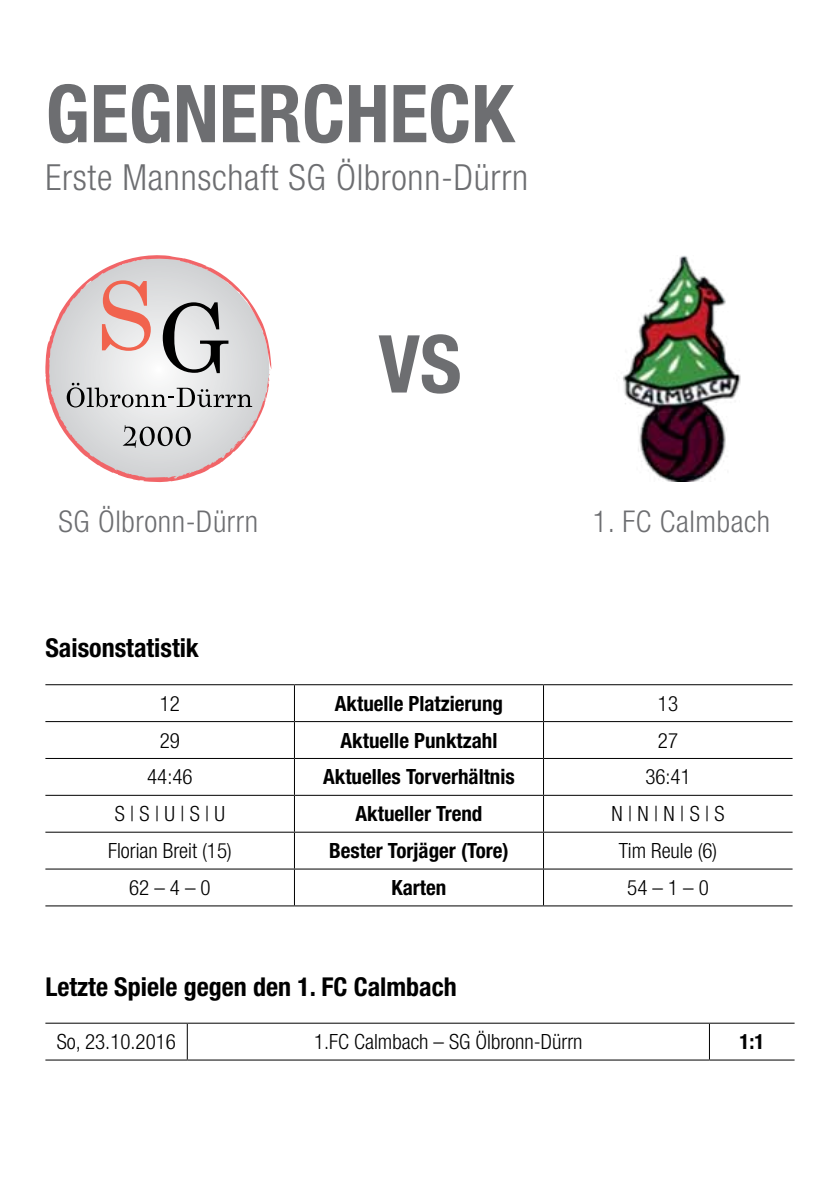
<style>
.page{position:relative;width:840px;height:1191px;background:#fff}
.page>*{position:absolute;margin:0;border:0;box-sizing:border-box;transform-origin:0 0}
.t1{font:700 condensed 80px "Helvetica Neue LT Std";color:#6d6e71}
.t2{font:300 condensed 36px "Helvetica Neue LT Std";letter-spacing:.02em;color:#6d6e71}
.t3{font:300 condensed 30px "Helvetica Neue LT Std";letter-spacing:.02em;color:#6d6e71}
.t4{font:700 condensed 26px "Helvetica Neue LT Std";color:#000}
.t5{font:300 condensed 21px "Helvetica Neue LT Std";color:#000}
.t6{font:700 condensed 21px "Helvetica Neue LT Std";color:#000}
</style>
<div class="page">
<hr style="left:45px;top:684px;width:249px;height:1px;background:#000">
<hr style="left:294px;top:684px;width:249px;height:1px;background:#000">
<hr style="left:294px;top:685px;width:1px;height:36px;background:#000">
<hr style="left:543px;top:684px;width:249px;height:1px;background:#000">
<hr style="left:542px;top:685px;width:1px;height:36px;background:#000">
<hr style="left:45px;top:721px;width:249px;height:1px;background:#000">
<hr style="left:294px;top:721px;width:249px;height:1px;background:#000">
<hr style="left:294px;top:722px;width:1px;height:36px;background:#000">
<hr style="left:543px;top:721px;width:249px;height:1px;background:#000">
<hr style="left:542px;top:722px;width:1px;height:36px;background:#000">
<hr style="left:45px;top:758px;width:249px;height:1px;background:#000">
<hr style="left:294px;top:758px;width:249px;height:1px;background:#000">
<hr style="left:294px;top:759px;width:1px;height:36px;background:#000">
<hr style="left:543px;top:758px;width:249px;height:1px;background:#000">
<hr style="left:542px;top:759px;width:1px;height:36px;background:#000">
<hr style="left:45px;top:795px;width:249px;height:1px;background:#000">
<hr style="left:294px;top:795px;width:249px;height:1px;background:#000">
<hr style="left:294px;top:796px;width:1px;height:35px;background:#000">
<hr style="left:543px;top:795px;width:249px;height:1px;background:#000">
<hr style="left:542px;top:796px;width:1px;height:35px;background:#000">
<hr style="left:45px;top:831px;width:249px;height:1px;background:#000">
<hr style="left:294px;top:831px;width:249px;height:1px;background:#000">
<hr style="left:294px;top:832px;width:1px;height:36px;background:#000">
<hr style="left:543px;top:831px;width:249px;height:1px;background:#000">
<hr style="left:542px;top:832px;width:1px;height:36px;background:#000">
<hr style="left:45px;top:868px;width:249px;height:1px;background:#000">
<hr style="left:294px;top:868px;width:249px;height:1px;background:#000">
<hr style="left:294px;top:869px;width:1px;height:36px;background:#000">
<hr style="left:543px;top:868px;width:249px;height:1px;background:#000">
<hr style="left:542px;top:869px;width:1px;height:36px;background:#000">
<hr style="left:45px;top:905px;width:249px;height:1px;background:#000">
<hr style="left:294px;top:905px;width:249px;height:1px;background:#000">
<hr style="left:543px;top:905px;width:249px;height:1px;background:#000">
<svg style="left:45px;top:255px;width:226px;height:227px"></svg>
<svg style="left:163px;top:302px;width:65px;height:71px;background:#a4a5a6"></svg>
<svg style="left:101px;top:274px;width:50px;height:77px;background:#e5b7b1"></svg>
<svg style="left:67px;top:383px;width:185px;height:24px"></svg>
<svg style="left:122px;top:425px;width:69px;height:23px;background:#a6a7a7"></svg>
<img style="left:622px;top:255px;width:119px;height:227px">
<hr style="left:45px;top:1022px;width:142px;height:1px;background:#000">
<hr style="left:187px;top:1022px;width:522px;height:1px;background:#000">
<hr style="left:187px;top:1023px;width:1px;height:36px;background:#000">
<hr style="left:709px;top:1022px;width:85px;height:1px;background:#000">
<hr style="left:708px;top:1023px;width:1px;height:36px;background:#000">
<hr style="left:45px;top:1059px;width:142px;height:1px;background:#000">
<hr style="left:187px;top:1059px;width:522px;height:1px;background:#000">
<hr style="left:709px;top:1059px;width:85px;height:1px;background:#000">
<h1 class="t1" style="left:45px;top:65px;width:470px">Gegnercheck</h1>
<h2 class="t2" style="left:45px;top:157px;width:484px">Erste Mannschaft SG Ölbronn-Dürrn</h2>
<h1 class="t1" style="left:378px;top:316px;width:85px">vs</h1>
<h3 class="t3" style="left:59px;top:504px;width:201px">SG Ölbronn-Dürrn</h3>
<h3 class="t3" style="left:592px;top:504px;width:179px">1. FC Calmbach</h3>
<p class="t4" style="left:45px;top:632px;width:155px">Saisonstatistik</p>
<p class="t5" style="left:160px;top:691px;width:22px">12</p>
<p class="t6" style="left:335px;top:690px;width:169px">Aktuelle Platzierung</p>
<p class="t5" style="left:657px;top:691px;width:22px">13</p>
<p class="t5" style="left:160px;top:728px;width:22px">29</p>
<p class="t6" style="left:340px;top:727px;width:158px">Aktuelle Punktzahl</p>
<p class="t5" style="left:657px;top:728px;width:22px">27</p>
<p class="t5" style="left:147px;top:765px;width:47px">44:46</p>
<p class="t6" style="left:323px;top:764px;width:193px">Aktuelles Torverhältnis</p>
<p class="t5" style="left:645px;top:765px;width:47px">36:41</p>
<p class="t5" style="left:115px;top:801px;width:112px">S | S | U | S | U</p>
<p class="t6" style="left:355px;top:801px;width:128px">Aktueller Trend</p>
<p class="t5" style="left:611px;top:801px;width:114px">N | N | N | S | S</p>
<p class="t5" style="left:108px;top:838px;width:125px">Florian Breit (15)</p>
<p class="t6" style="left:329px;top:838px;width:181px">Bester Torjäger (Tore)</p>
<p class="t5" style="left:618px;top:838px;width:100px">Tim Reule (6)</p>
<p class="t5" style="left:129px;top:875px;width:83px">62 – 4 – 0</p>
<p class="t6" style="left:391px;top:874px;width:56px">Karten</p>
<p class="t5" style="left:627px;top:875px;width:83px">54 – 1 – 0</p>
<p class="t4" style="left:45px;top:971px;width:412px">Letzte Spiele gegen den 1. FC Calmbach</p>
<p class="t5" style="left:57px;top:1029px;width:121px">So, 23.10.2016</p>
<p class="t5" style="left:314px;top:1029px;width:270px">1.FC Calmbach – SG Ölbronn-Dürrn</p>
<p class="t6" style="left:739px;top:1029px;width:27px">1:1</p>
</div>
